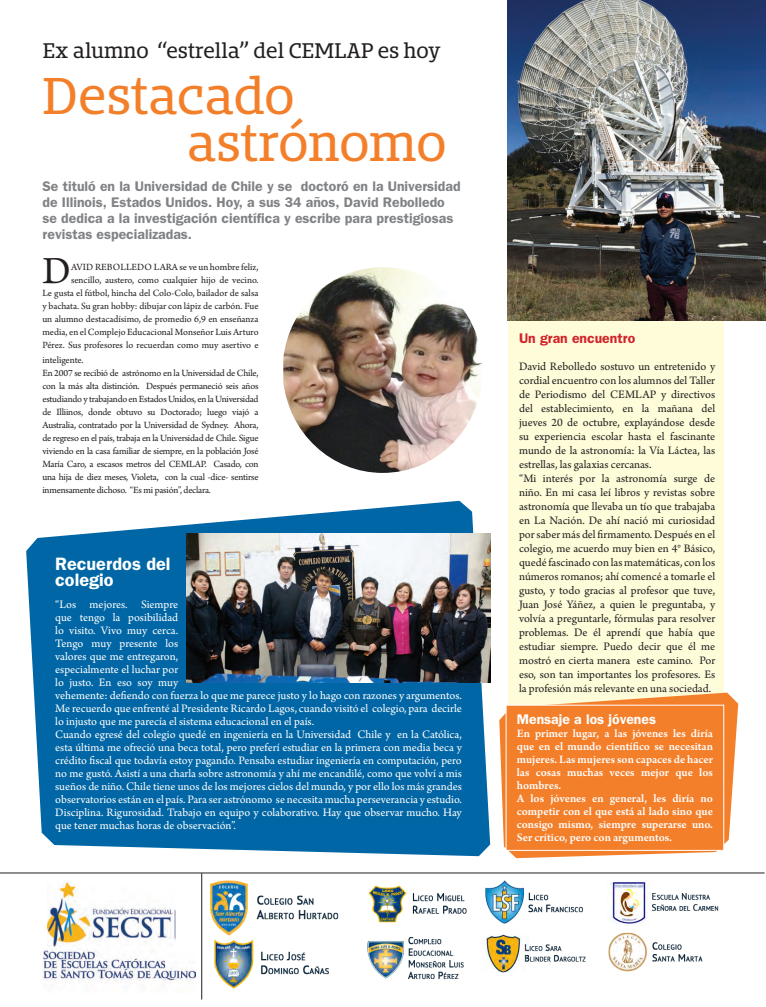
<style>
.page{position:relative;width:766px;height:1007px;background:#fff}
.page>*{position:absolute;margin:0;border:0;box-sizing:border-box;transform-origin:0 0}
.t1{font:48px "Bommer Slab";letter-spacing:-.005em;color:#f47f2a}
.t2{font:40.3px "Arno Pro";color:#231f20}
.t3{font:19.7px "Bommer Slab";color:#231f20}
.t4{font:600 18px/16px "Franklin Gothic";color:#fff}
.t5{font:600 14px/16px "Franklin Gothic";color:#808285}
.t6{font:600 14px "Franklin Gothic";color:#fff}
.t7{font:600 14px "Franklin Gothic";color:#d1232a}
.t8{font:12px/13px "Arno Pro";letter-spacing:-.005em;color:#fff}
.t9{font:12px/14px "Arno Pro";letter-spacing:-.005em;color:#231f20;text-align:justify}
.t10{font:600 12px/13px "Arno Pro";letter-spacing:-.005em;color:#fff;text-align:justify}
.t11{font:10px/13px "Arno Pro";letter-spacing:-.005em;color:#231f20;text-align:right}
</style>
<div class="page">
<div style="left:508px;top:316px;width:215px;height:472px;background:#fffcda"></div>
<svg style="left:499px;top:692px;width:239px;height:166px"></svg>
<svg style="left:26px;top:500px;width:464px;height:356px;background:#2179b0"></svg>
<div style="left:505px;top:704px;width:219px;height:146px;background:#f47f2a;border:1px solid #fff"></div>
<img style="left:202px;top:878px;width:136px;height:58px">
<img style="left:208px;top:935px;width:130px;height:54px">
<img style="left:368px;top:885px;width:99px;height:38px">
<img style="left:367px;top:936px;width:97px;height:44px">
<img style="left:485px;top:880px;width:98px;height:44px">
<img style="left:484px;top:934px;width:102px;height:39px">
<img style="left:609px;top:881px;width:110px;height:44px">
<img style="left:608px;top:932px;width:95px;height:40px">
<hr style="left:0;top:872px;width:764px;height:1px;background:#231f20">
<hr style="left:201px;top:873px;width:1px;height:126px;background:#231f20">
<img style="left:48px;top:882px;width:128px;height:64px">
<img style="left:43px;top:948px;width:152px;height:35px">
<img style="left:507px;top:0;width:258px;height:320px">
<img style="left:187px;top:533px;width:303px;height:149px">
<img style="left:283px;top:267px;width:199px;height:206px;border-radius:96px">
<p class="t3" style="left:43px;top:36px;width:399px">Ex alumno “estrella” del CEMLAP es hoy</p>
<p class="t1" style="left:43px;top:61px;width:253px">Destacado</p>
<p class="t1" style="left:187px;top:108px;width:261px">astrónomo</p>
<p class="t5" style="left:43px;top:178px;width:419px">Se tituló en la Universidad de Chile y se doctoró en la Universidad de Illinois, Estados Unidos. Hoy, a sus 34 años, David Rebolledo se dedica a la investigación científica y escribe para prestigiosas revistas especializadas.</p>
<p class="t2" style="left:42px;top:247px;width:30px">D</p>
<p class="t11" style="left:42px;top:261px;width:218px">AVID REBOLLEDO LARA se ve un hombre feliz, sencillo, austero, como cualquier hijo de vecino.<br>Le gusta el fútbol, hincha del Colo-Colo, bailador de salsa y bachata. Su gran hobby: dibujar con lápiz de carbón. Fue un alumno destacadísimo, de promedio 6,9 en enseñanza media, en el Complejo Educacional Monseñor Luis Arturo Pérez. Sus profesores lo recuerdan como muy asertivo e</p>
<p class="t11" style="left:42px;top:354px;width:43px">inteligente.</p>
<p class="t11" style="left:42px;top:367px;width:218px;text-align:justify">En 2007 se recibió de astrónomo en la Universidad de Chile, con la más alta distinción. Después permaneció seis años estudiando y trabajando en Estados Unidos, en la Universidad de Illiinos, donde obtuvo su Doctorado; luego viajó a Australia, contratado por la Universidad de Sydney. Ahora, de regreso en el país, trabaja en la Universidad de Chile. Sigue viviendo en la casa familiar de siempre, en la población José María Caro, a escasos metros del CEMLAP. Casado, con una hija de diez meses, Violeta, con la cual -dice- sentirse inmensamente dichoso. “Es mi pasión”, declara.</p>
<p class="t4" style="left:55px;top:556px;width:117px">Recuerdos del colegio</p>
<p class="t8" style="left:55px;top:598px;width:408px">“Los mejores. Siempre<br>que tengo la posibilidad<br>lo visito. Vivo muy cerca.<br>Tengo muy presente los<br>valores que me entregaron,<br>especialmente el luchar por<br>lo justo. En eso soy muy<br>vehemente: defiendo con fuerza lo que me parece justo y lo hago con razones y argumentos.<br>Me recuerdo que enfrenté al Presidente Ricardo Lagos, cuando visitó el colegio, para decirle lo injusto que me parecía el sistema educacional en el país.</p>
<p class="t8" style="left:55px;top:728px;width:408px;text-align:justify">Cuando egresé del colegio quedé en ingeniería en la Universidad Chile y en la Católica, esta última me ofreció una beca total, pero preferí estudiar en la primera con media beca y crédito fiscal que todavía estoy pagando. Pensaba estudiar ingeniería en computación, pero no me gustó. Asistí a una charla sobre astronomía y ahí me encandilé, como que volví a mis sueños de niño. Chile tiene unos de los mejores cielos del mundo, y por ello los más grandes observatorios están en el país. Para ser astrónomo se necesita mucha perseverancia y estudio.<br>Disciplina. Rigurosidad. Trabajo en equipo y colaborativo. Hay que observar mucho. Hay que tener muchas horas de observación”.</p>
<p class="t7" style="left:519px;top:330px;width:118px">Un gran encuentro</p>
<p class="t9" style="left:519px;top:360px;width:198px">David Rebolledo sostuvo un entretenido y cordial encuentro con los alumnos del Taller de Periodismo del CEMLAP y directivos del establecimiento, en la mañana del jueves 20 de octubre, explayándose desde su experiencia escolar hasta el fascinante mundo de la astronomía: la Vía Láctea, las estrellas, las galaxias cercanas.</p>
<p class="t9" style="left:519px;top:472px;width:198px">“Mi interés por la astronomía surge de niño. En mi casa leí libros y revistas sobre astronomía que llevaba un tío que trabajaba en La Nación. De ahí nació mi curiosidad por saber más del firmamento. Después en el colegio, me acuerdo muy bien en 4° Básico, quedé fascinado con las matemáticas, con los números romanos; ahí comencé a tomarle el gusto, y todo gracias al profesor que tuve, Juan José Yáñez, a quien le preguntaba, y volvía a preguntarle, fórmulas para resolver problemas. De él aprendí que había que estudiar siempre. Puedo decir que él me mostró en cierta manera este camino. Por eso, son tan importantes los profesores. Es la profesión más relevante en una sociedad.</p>
<p class="t6" style="left:516px;top:710px;width:141px">Mensaje a los jóvenes</p>
<p class="t10" style="left:516px;top:727px;width:198px">En primer lugar, a las jóvenes les diría que en el mundo científico se necesitan mujeres. Las mujeres son capaces de hacer las cosas muchas veces mejor que los hombres.</p>
<p class="t10" style="left:516px;top:792px;width:198px">A los jóvenes en general, les diría no competir con el que está al lado sino que consigo mismo, siempre superarse uno.<br>Ser crítico, pero con argumentos.</p>
</div>
